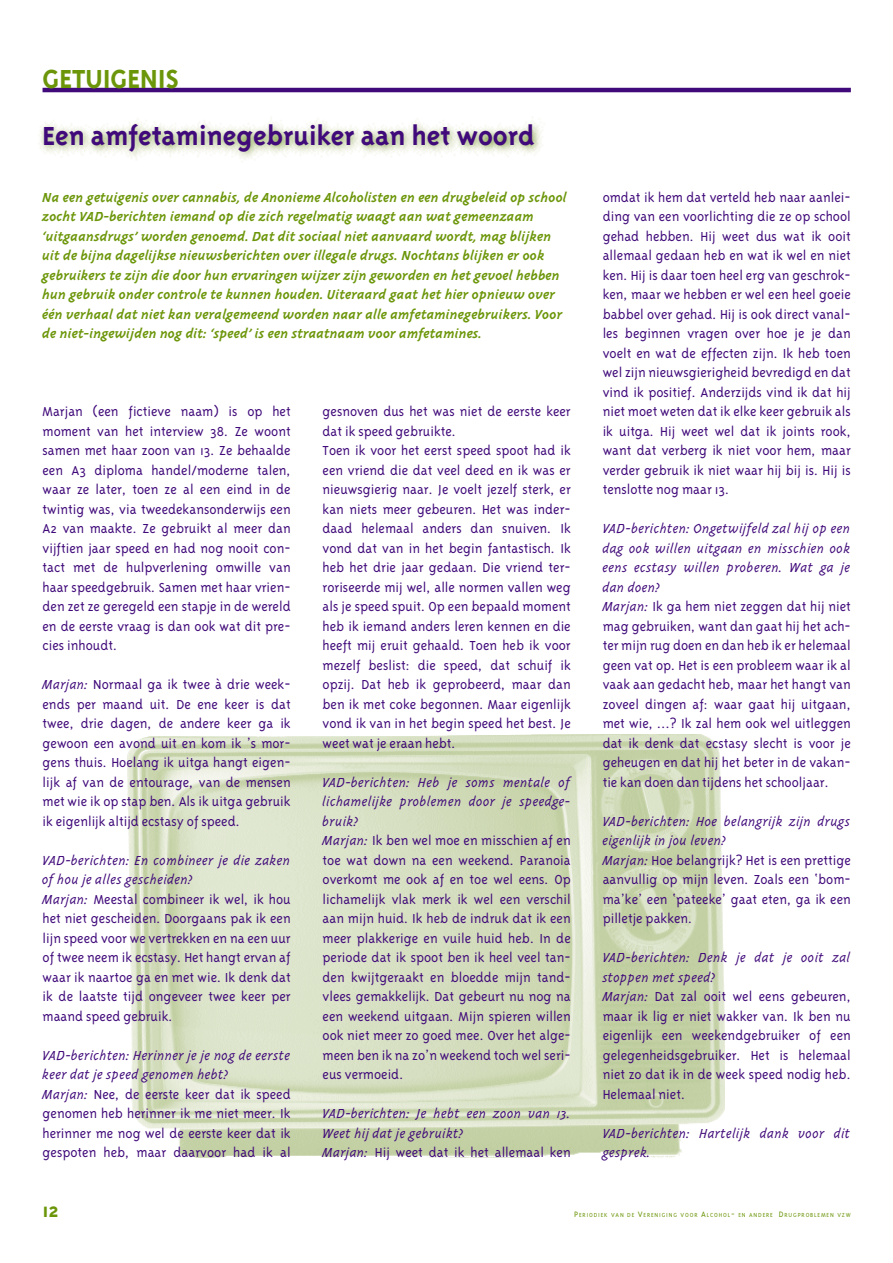
<style>
.page{position:relative;width:893px;height:1263px;background:#fff}
.page>*{position:absolute;margin:0;border:0;box-sizing:border-box;transform-origin:0 0}
.t1{font:700 30px "Triplex";color:#400a7a}
.t2{font:700 30px "Triplex";color:#6c960a}
.t3{font:700 22.5px "Triplex";color:#6c960a}
.t4{font:300 15px/19.5px "Triplex";color:#400a7a}
.t5{font:italic 700 15px/19.5px "Triplex";color:#6c960a}
.t6{font:italic 300 15px/19.5px "Triplex";color:#400a7a}
.t7{font:300 6.75px "Triplex";letter-spacing:.125em;color:#6c960a}
.s1{font-style:italic}
.s2{font-style:normal}
.s3{font-size:9px}
</style>
<div class="page">
<img style="left:38px;top:117px;width:505px;height:45px">
<img style="left:128px;top:735px;width:596px;height:423px">
<hr style="left:43px;top:88px;width:807px;height:4px;background:#400a7a">
<h1 class="t2" style="left:43px;top:66px;width:138px">GETUIGENIS</h1>
<h1 class="t1" style="left:43px;top:123px;width:493px">Een amfetaminegebruiker aan het woord</h1>
<p class="t5" style="left:43px;top:188px;width:526px">Na een getuigenis over cannabis, de Anonieme Alcoholisten en een drugbeleid op school zocht VAD-berichten iemand op die zich regelmatig waagt aan wat gemeenzaam ‘uitgaansdrugs’ worden genoemd. Dat dit sociaal niet aanvaard wordt, mag blijken uit de bijna dagelijkse nieuwsberichten over illegale drugs. Nochtans blijken er ook gebruikers te zijn die door hun ervaringen wijzer zijn geworden en het gevoel hebben hun gebruik onder controle te kunnen houden. Uiteraard gaat het hier opnieuw over één verhaal dat niet kan veralgemeend worden naar alle amfetaminegebruikers. Voor de niet-ingewijden nog dit: ‘speed’ is een straatnaam voor amfetamines.</p>
<p class="t4" style="left:43px;top:403px;width:250px;text-align:justify">Marjan (een fictieve naam) is op het moment van het interview 38. Ze woont samen met haar zoon van 13. Ze behaalde een A3 diploma handel/moderne talen, waar ze later, toen ze al een eind in de twintig was, via tweedekansonderwijs een A2 van maakte. Ze gebruikt al meer dan vijftien jaar speed en had nog nooit con&shy;tact met de hulpverlening omwille van haar speedgebruik. Samen met haar vrien&shy;den zet ze geregeld een stapje in de wereld en de eerste vraag is dan ook wat dit pre&shy;cies inhoudt.</p>
<p class="t4" style="left:43px;top:676px;width:250px;text-align:justify"><span class="s1">Marjan:</span> Normaal ga ik twee à drie week&shy;ends per maand uit. De ene keer is dat twee, drie dagen, de andere keer ga ik gewoon een avond uit en kom ik ’s mor&shy;gens thuis. Hoelang ik uitga hangt eigen&shy;lijk af van de entourage, van de mensen met wie ik op stap ben. Als ik uitga gebruik ik eigenlijk altijd ecstasy of speed.</p>
<p class="t4" style="left:43px;top:851px;width:250px"><span class="s1">VAD-berichten: En combineer je die zaken of hou je alles gescheiden?<br>Marjan:</span> Meestal combineer ik wel, ik hou het niet gescheiden. Doorgaans pak ik een lijn speed voor we vertrekken en na een uur of twee neem ik ecstasy. Het hangt ervan af waar ik naartoe ga en met wie. Ik denk dat ik de laatste tijd ongeveer twee keer per maand speed gebruik.</p>
<p class="t4" style="left:43px;top:1046px;width:250px"><span class="s1">VAD-berichten: Herinner je je nog de eerste keer dat je speed genomen hebt?<br>Marjan:</span> Nee, de eerste keer dat ik speed genomen heb herinner ik me niet meer. Ik herinner me nog wel de eerste keer dat ik gespoten heb, maar daarvoor had ik al</p>
<p class="t4" style="left:322px;top:403px;width:250px">gesnoven dus het was niet de eerste keer dat ik speed gebruikte.<br>Toen ik voor het eerst speed spoot had ik een vriend die dat veel deed en ik was er nieuwsgierig naar. Je voelt jezelf sterk, er kan niets meer gebeuren. Het was inder&shy;daad helemaal anders dan snuiven. Ik vond dat van in het begin fantastisch. Ik heb het drie jaar gedaan. Die vriend ter&shy;roriseerde mij wel, alle normen vallen weg als je speed spuit. Op een bepaald moment heb ik iemand anders leren kennen en die heeft mij eruit gehaald. Toen heb ik voor mezelf beslist: die speed, dat schuif ik opzij. Dat heb ik geprobeerd, maar dan ben ik met coke begonnen. Maar eigenlijk vond ik van in het begin speed het best. Je weet wat je eraan hebt.</p>
<p class="t4" style="left:322px;top:773px;width:250px"><span class="s1">VAD-berichten: Heb je soms mentale of lichamelijke problemen door je speedge&shy;bruik?<br>Marjan:</span> Ik ben wel moe en misschien af en toe wat down na een weekend. Paranoia overkomt me ook af en toe wel eens. Op lichamelijk vlak merk ik wel een verschil aan mijn huid. Ik heb de indruk dat ik een meer plakkerige en vuile huid heb. In de periode dat ik spoot ben ik heel veel tan&shy;den kwijtgeraakt en bloedde mijn tand&shy;vlees gemakkelijk. Dat gebeurt nu nog na een weekend uitgaan. Mijn spieren willen ook niet meer zo goed mee. Over het alge&shy;meen ben ik na zo’n weekend toch wel seri&shy;eus vermoeid.</p>
<p class="t6" style="left:322px;top:1105px;width:250px">VAD-berichten: Je hebt een zoon van 13.<br>Weet hij dat je gebruikt?<br>Marjan: <span class="s2">Hij weet dat ik het allemaal ken</span></p>
<p class="t4" style="left:602px;top:188px;width:250px;text-align:justify">omdat ik hem dat verteld heb naar aanlei&shy;ding van een voorlichting die ze op school gehad hebben. Hij weet dus wat ik ooit allemaal gedaan heb en wat ik wel en niet ken. Hij is daar toen heel erg van geschrok&shy;ken, maar we hebben er wel een heel goeie babbel over gehad. Hij is ook direct vanal&shy;les beginnen vragen over hoe je je dan voelt en wat de effecten zijn. Ik heb toen wel zijn nieuwsgierigheid bevredigd en dat vind ik positief. Anderzijds vind ik dat hij niet moet weten dat ik elke keer gebruik als ik uitga. Hij weet wel dat ik joints rook, want dat verberg ik niet voor hem, maar verder gebruik ik niet waar hij bij is. Hij is tenslotte nog maar 13.</p>
<p class="t4" style="left:602px;top:520px;width:250px"><span class="s1">VAD-berichten: Ongetwijfeld zal hij op een dag ook willen uitgaan en misschien ook eens ecstasy willen proberen. Wat ga je dan doen?<br>Marjan:</span> Ik ga hem niet zeggen dat hij niet mag gebruiken, want dan gaat hij het ach&shy;ter mijn rug doen en dan heb ik er helemaal geen vat op. Het is een probleem waar ik al vaak aan gedacht heb, maar het hangt van zoveel dingen af: waar gaat hij uitgaan, met wie, ...? Ik zal hem ook wel uitleggen dat ik denk dat ecstasy slecht is voor je geheugen en dat hij het beter in de vakan&shy;tie kan doen dan tijdens het schooljaar.</p>
<p class="t4" style="left:602px;top:812px;width:250px"><span class="s1">VAD-berichten: Hoe belangrijk zijn drugs eigenlijk in jou leven?<br>Marjan:</span> Hoe belangrijk? Het is een prettige aanvullig op mijn leven. Zoals een ‘bom&shy;ma’ke’ een ‘pateeke’ gaat eten, ga ik een pilletje pakken.</p>
<p class="t4" style="left:602px;top:949px;width:250px"><span class="s1">VAD-berichten: Denk je dat je ooit zal stoppen met speed?<br>Marjan:</span> Dat zal ooit wel eens gebeuren, maar ik lig er niet wakker van. Ik ben nu eigenlijk een weekendgebruiker of een gelegenheidsgebruiker. Het is helemaal niet zo dat ik in de week speed nodig heb.<br>Helemaal niet.</p>
<p class="t6" style="left:602px;top:1124px;width:250px">VAD-berichten: Hartelijk dank voor dit gesprek.</p>
<h2 class="t3" style="left:43px;top:1201px;width:18px">12</h2>
<p class="t7" style="left:574px;top:1213px;width:278px"><span class="s3">P</span>ERIODIEK VAN DE <span class="s3">V</span>ERENIGING VOOR <span class="s3">A</span>LCOHOL<span class="s3">-</span> EN ANDERE <span class="s3">D</span>RUGPROBLEMEN VZW</p>
</div>
